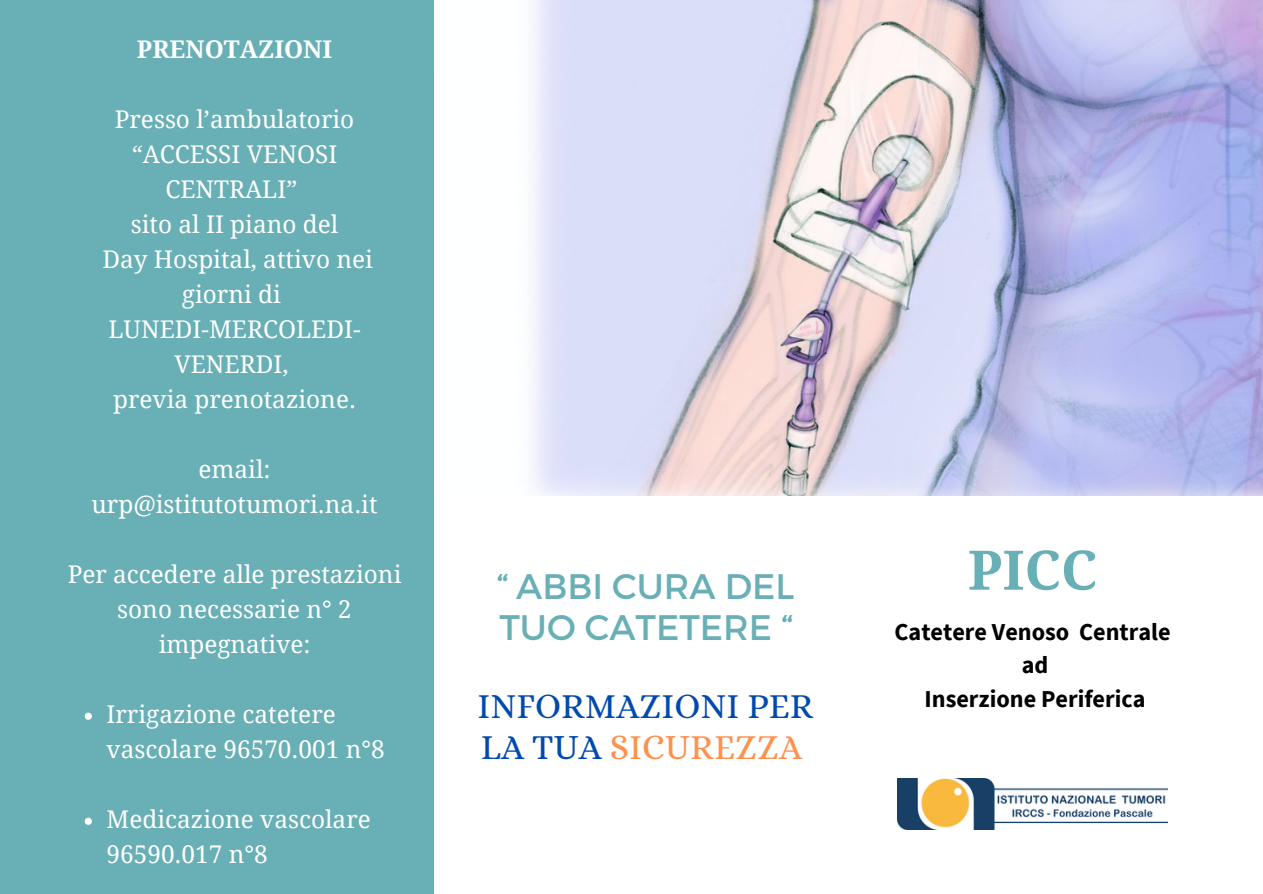
<style>
.page{position:relative;width:1263px;height:894px;background:#fff}
.page>*{position:absolute;margin:0;border:0;box-sizing:border-box;transform-origin:0 0}
.t1{font:700 54.45px "Droid Serif";color:#69afb6}
.t2{font:35.4px/40.5px "Alice";color:#004aad}
.t3{font:35.4px/40.5px "Montserrat";color:#69afb6}
.t4{font:24.3px/35px "Droid Serif";color:#fff;text-align:center}
.t5{font:700 24.3px "Droid Serif";color:#fff}
.t6{font:700 24.15px "Source Sans Pro";color:#000001}
.s1{color:#ff914d}
</style>
<div class="page">
<div style="left:0;top:0;width:1263px;height:893px;background:#69afb6"></div>
<img style="left:434px;top:0;width:829px;height:496px">
<div style="left:434px;top:495px;width:828px;height:398px;background:#fff"></div>
<img style="left:897px;top:778px;width:270px;height:51px">
<svg style="left:85px;top:712px;width:7px;height:7px"></svg>
<svg style="left:85px;top:817px;width:7px;height:7px"></svg>
<p class="t5" style="left:137px;top:35px;width:197px">PRENOTAZIONI</p>
<p class="t4" style="left:115px;top:102px;width:241px">Presso l’ambulatorio “ACCESSI VENOSI<br>CENTRALI”</p>
<p class="t4" style="left:131px;top:207px;width:209px">sito al II piano del</p>
<p class="t4" style="left:102px;top:242px;width:272px">Day Hospital, attivo nei giorni di</p>
<p class="t4" style="left:108px;top:312px;width:254px">LUNEDI-MERCOLEDI-<br>VENERDI,</p>
<p class="t4" style="left:113px;top:382px;width:244px">previa prenotazione.</p>
<p class="t4" style="left:91px;top:452px;width:288px">email: urp@istitutotumori.na.it</p>
<p class="t4" style="left:68px;top:557px;width:335px">Per accedere alle prestazioni sono necessarie n° 2 impegnative:</p>
<p class="t4" style="left:107px;top:696px;width:280px;text-align:left">Irrigazione catetere vascolare 96570.001 n°8</p>
<p class="t4" style="left:107px;top:801px;width:266px;text-align:left">Medicazione vascolare<br>96590.017 n°8</p>
<p class="t3" style="left:497px;top:564px;width:299px">“ ABBI CURA DEL<br>TUO CATETERE “</p>
<p class="t2" style="left:477px;top:686px;width:337px">INFORMAZIONI PER<br>LA TUA <span class="s1">SICUREZZA</span></p>
<p class="t1" style="left:968px;top:539px;width:131px">PICC</p>
<p class="t6" style="left:894px;top:615px;width:278px">Catetere Venoso Centrale</p>
<p class="t6" style="left:1022px;top:649px;width:28px">ad</p>
<p class="t6" style="left:924px;top:683px;width:222px">Inserzione Periferica</p>
</div>
